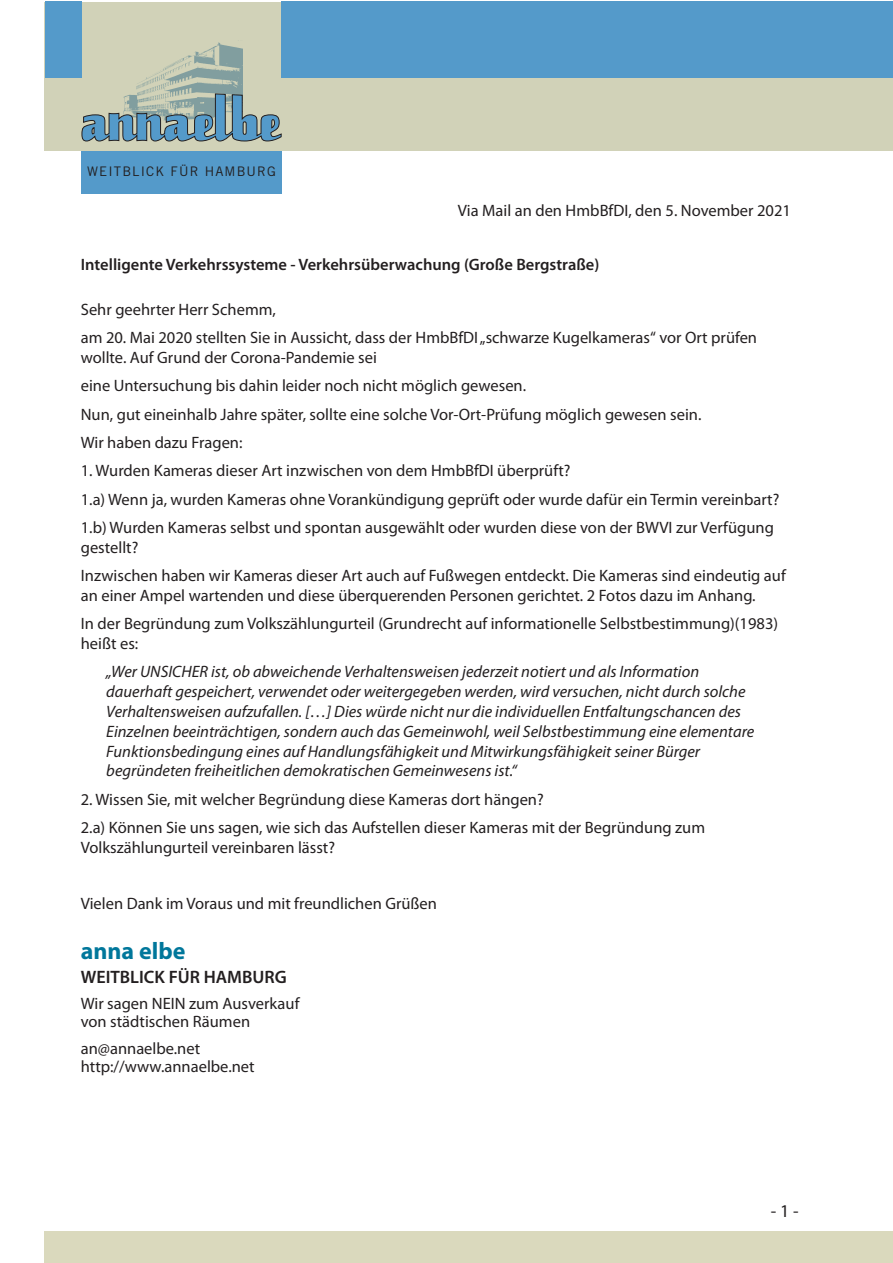
<style>
.page{position:relative;width:893px;height:1263px;background:#fff}
.page>*{position:absolute;margin:0;border:0;box-sizing:border-box;transform-origin:0 0}
.t1{font:700 24px "Myriad Pro";color:#00779b}
.t2{font:600 18px "Myriad Pro";color:#231f20}
.t3{font:18px "Myriad Pro";color:#231f20}
.Absatz{font:16.5px/19.8px "Myriad Pro";color:#231f20}
.Absatz-2{font:italic 16.5px/19.8px "Myriad Pro";color:#231f20}
.Absatz-3{font:600 16.5px "Myriad Pro";color:#231f20}
.t4{font:13.2px "Trade Gothic";letter-spacing:.085em;color:#231f20}
</style>
<div class="page">
<div style="left:45px;top:2px;width:848px;height:149px;background:#d1d2b8"></div>
<div style="left:282px;top:1px;width:611px;height:76px;background:#549aca"></div>
<div style="left:81px;top:151px;width:201px;height:42px;background:#549aca"></div>
<img style="left:160px;top:42px;width:83px;height:30px">
<svg style="left:81px;top:72px;width:201px;height:70px"></svg>
<div style="left:45px;top:1px;width:36px;height:76px;background:#549aca"></div>
<div style="left:45px;top:1232px;width:848px;height:31px;background:#dad9bd"></div>
<p class="t4" style="left:87px;top:163px;width:190px">WEITBLICK FÜR HAMBURG</p>
<p class="Absatz" style="left:458px;top:201px;width:334px">Via Mail an den HmbBfDI, den 5. November 2021</p>
<p class="Absatz-3" style="left:81px;top:254px;width:520px">Intelligente Verkehrssysteme - Verkehrsüberwachung (Große Bergstraße)</p>
<p class="Absatz" style="left:81px;top:299px;width:197px">Sehr geehrter Herr Schemm,</p>
<p class="Absatz" style="left:81px;top:328px;width:678px">am 20. Mai 2020 stellten Sie in Aussicht, dass der HmbBfDI „schwarze Kugelkameras“ vor Ort prüfen wollte. Auf Grund der Corona-Pandemie sei</p>
<p class="Absatz" style="left:81px;top:376px;width:447px">eine Untersuchung bis dahin leider noch nicht möglich gewesen.</p>
<p class="Absatz" style="left:81px;top:404px;width:622px">Nun, gut eineinhalb Jahre später, sollte eine solche Vor-Ort-Prüfung möglich gewesen sein.</p>
<p class="Absatz" style="left:81px;top:432px;width:163px">Wir haben dazu Fragen:</p>
<p class="Absatz" style="left:81px;top:461px;width:491px">1. Wurden Kameras dieser Art inzwischen von dem HmbBfDI überprüft?</p>
<p class="Absatz" style="left:81px;top:489px;width:700px">1.a) Wenn ja, wurden Kameras ohne Vorankündigung geprüft oder wurde dafür ein Termin vereinbart?</p>
<p class="Absatz" style="left:81px;top:517px;width:695px">1.b) Wurden Kameras selbst und spontan ausgewählt oder wurden diese von der BWVI zur Verfügung gestellt?</p>
<p class="Absatz" style="left:81px;top:565px;width:706px">Inzwischen haben wir Kameras dieser Art auch auf Fußwegen entdeckt. Die Kameras sind eindeutig auf an einer Ampel wartenden und diese überquerenden Personen gerichtet. 2 Fotos dazu im Anhang.</p>
<p class="Absatz" style="left:81px;top:613px;width:699px">In der Begründung zum Volkszählungurteil (Grundrecht auf informationelle Selbstbestimmung)(1983) heißt es:</p>
<p class="Absatz-2" style="left:106px;top:662px;width:649px">„Wer UNSICHER ist, ob abweichende Verhaltensweisen jederzeit notiert und als Information dauerhaft gespeichert, verwendet oder weitergegeben werden, wird versuchen, nicht durch solche Verhaltensweisen aufzufallen. […] Dies würde nicht nur die individuellen Entfaltungschancen des Einzelnen beeinträchtigen, sondern auch das Gemeinwohl, weil Selbstbestimmung eine elementare Funktionsbedingung eines auf Handlungsfähigkeit und Mitwirkungsfähigkeit seiner Bürger begründeten freiheitlichen demokratischen Gemeinwesens ist.“</p>
<p class="Absatz" style="left:81px;top:789px;width:465px">2. Wissen Sie, mit welcher Begründung diese Kameras dort hängen?</p>
<p class="Absatz" style="left:81px;top:817px;width:626px">2.a) Können Sie uns sagen, wie sich das Aufstellen dieser Kameras mit der Begründung zum<br>Volkszählungurteil vereinbaren lässt?</p>
<p class="Absatz" style="left:81px;top:894px;width:358px">Vielen Dank im Voraus und mit freundlichen Grüßen</p>
<p class="t1" style="left:81px;top:935px;width:106px">anna elbe</p>
<p class="t2" style="left:81px;top:965px;width:207px">WEITBLICK FÜR HAMBURG</p>
<p class="Absatz" style="left:81px;top:995px;width:220px;line-height:18px">Wir sagen NEIN zum Ausverkauf von städtischen Räumen</p>
<p class="Absatz" style="left:81px;top:1039px;width:175px;line-height:18px">an@annaelbe.net http://www.annaelbe.net</p>
<p class="t3" style="left:771px;top:1200px;width:29px">- 1 -</p>
</div>
